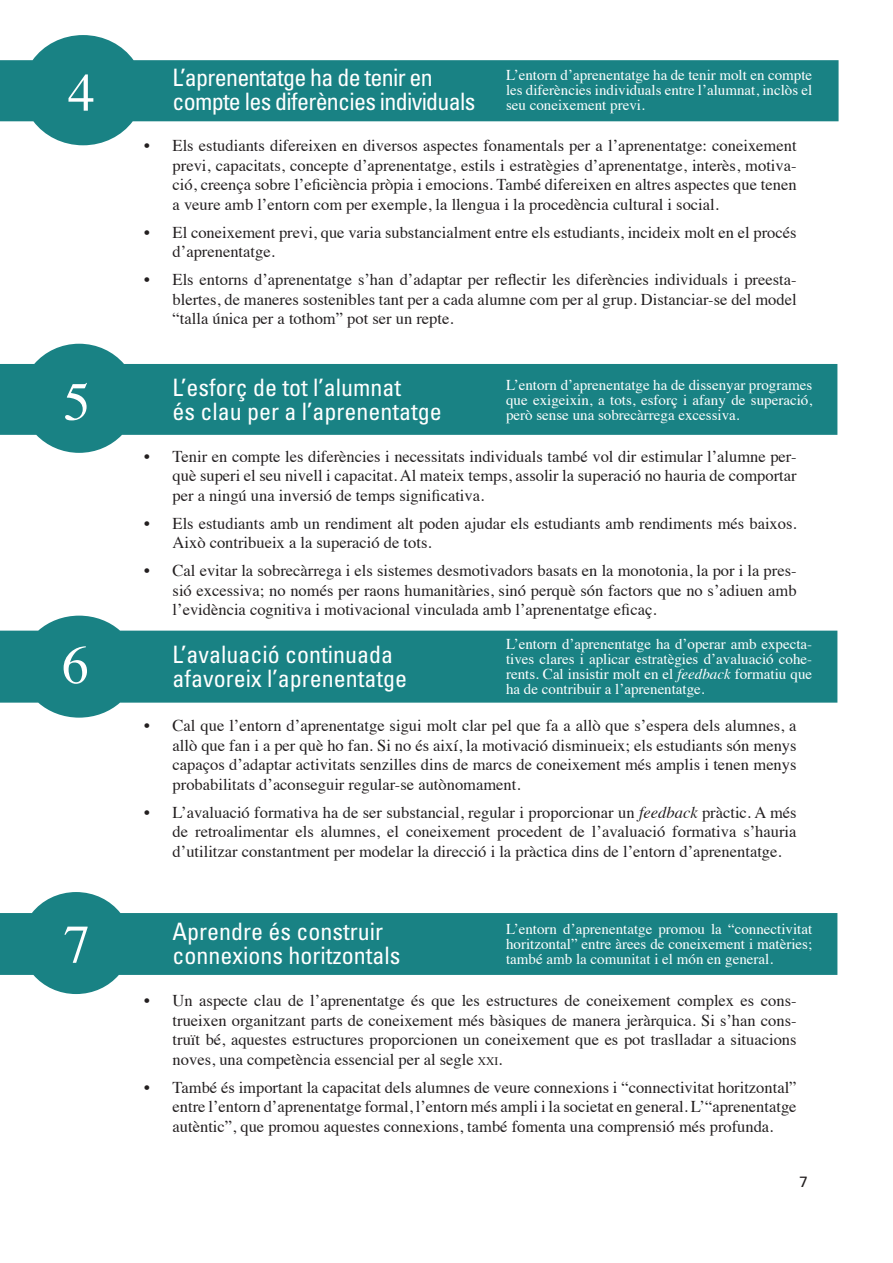
<style>
.page{position:relative;width:893px;height:1263px;background:#fff}
.page>*{position:absolute;margin:0;border:0;box-sizing:border-box;transform-origin:0 0}
.t1{font:condensed 24px "Univers LT Std";color:#fff}
.t2{font:condensed 24px/24px "Univers LT Std";letter-spacing:-.03em;color:#fff}
.t3{font:16.5px/19.5px "Times";color:#231f20;text-align:justify}
.t4{font:15px/15px "Times";color:#fff;text-align:justify}
.t5{font:15px "Univers LT Std";color:#231f20}
.s1{font-style:italic}
.s2{font-size:11.55px}
</style>
<div class="page">
<svg style="left:0;top:35px;width:838px;height:110px;fill:#198284"></svg>
<svg style="left:0;top:344px;width:837px;height:109px;fill:#198284"></svg>
<svg style="left:0;top:616px;width:837px;height:102px;fill:#198284"></svg>
<svg style="left:0;top:892px;width:837px;height:102px;fill:#198284"></svg>
<p class="t2" style="left:173px;top:65px;width:304px">L’aprenentatge ha de tenir en compte les diferències individuals</p>
<p class="t4" style="left:506px;top:66px;width:308px">L’entorn d’aprenentatge ha de tenir molt en compte les diferències individuals entre l’alumnat, inclòs el seu coneixement previ.</p>
<p class="t3" style="left:173px;top:135px;width:625px;text-indent:-28px">• Els estudiants difereixen en diversos aspectes fonamentals per a l’aprenentatge: coneixement previ, capacitats, concepte d’aprenentatge, estils i estratègies d’aprenentatge, interès, motiva&shy;ció, creença sobre l’eficiència pròpia i emocions. També difereixen en altres aspectes que tenen a veure amb l’entorn com per exemple, la llengua i la procedència cultural i social.</p>
<p class="t3" style="left:173px;top:221px;width:625px;text-indent:-28px">• El coneixement previ, que varia substancialment entre els estudiants, incideix molt en el procés d’aprenentatge.</p>
<p class="t3" style="left:173px;top:269px;width:625px;text-indent:-28px">• Els entorns d’aprenentatge s’han d’adaptar per reflectir les diferències individuals i preesta&shy;blertes, de maneres sostenibles tant per a cada alumne com per al grup. Distanciar-se del model “talla única per a tothom” pot ser un repte.</p>
<p class="t1" style="left:173px;top:372px;width:230px">L’esforç de tot l’alumnat</p>
<p class="t1" style="left:173px;top:396px;width:271px">és clau per a l’aprenentatge</p>
<p class="t4" style="left:506px;top:376px;width:308px">L’entorn d’aprenentatge ha de dissenyar programes que exigeixin, a tots, esforç i afany de superació, però sense una sobrecàrrega excessiva.</p>
<p class="t3" style="left:173px;top:445px;width:625px;text-indent:-28px">• Tenir en compte les diferències i necessitats individuals també vol dir estimular l’alumne per&shy;què superi el seu nivell i capacitat. Al mateix temps, assolir la superació no hauria de comportar per a ningú una inversió de temps significativa.</p>
<p class="t3" style="left:173px;top:512px;width:625px;text-indent:-28px">• Els estudiants amb un rendiment alt poden ajudar els estudiants amb rendiments més baixos.<br>Això contribueix a la superació de tots.</p>
<p class="t3" style="left:173px;top:559px;width:625px;text-indent:-28px">• Cal evitar la sobrecàrrega i els sistemes desmotivadors basats en la monotonia, la por i la pres&shy;sió excessiva; no només per raons humanitàries, sinó perquè són factors que no s’adiuen amb l’evidència cognitiva i motivacional vinculada amb l’aprenentatge eficaç.</p>
<p class="t1" style="left:173px;top:639px;width:222px">L’avaluació continuada</p>
<p class="t1" style="left:173px;top:663px;width:236px">afavoreix l’aprenentatge</p>
<p class="t4" style="left:506px;top:635px;width:308px">L’entorn d’aprenentatge ha d’operar amb expecta&shy;tives clares i aplicar estratègies d’avaluació cohe&shy;rents. Cal insistir molt en el <span class="s1">feedback</span> formatiu que ha de contribuir a l’aprenentatge.</p>
<p class="t3" style="left:173px;top:714px;width:625px;text-indent:-28px">• Cal que l’entorn d’aprenentatge sigui molt clar pel que fa a allò que s’espera dels alumnes, a allò que fan i a per què ho fan. Si no és així, la motivació disminueix; els estudiants són menys capaços d’adaptar activitats senzilles dins de marcs de coneixement més amplis i tenen menys probabilitats d’aconseguir regular-se autònomament.</p>
<p class="t3" style="left:173px;top:801px;width:625px;text-indent:-29px">• L’avaluació formativa ha de ser substancial, regular i proporcionar un <span class="s1">feedback</span> pràctic. A més de retroalimentar els alumnes, el coneixement procedent de l’avaluació formativa s’hauria d’utilitzar constantment per modelar la direcció i la pràctica dins de l’entorn d’aprenentatge.</p>
<p class="t1" style="left:173px;top:916px;width:212px">Aprendre és construir</p>
<p class="t1" style="left:173px;top:940px;width:229px">connexions horitzontals</p>
<p class="t4" style="left:506px;top:920px;width:308px">L’entorn d’aprenentatge promou la “connectivitat horitzontal” entre àrees de coneixement i matèries; també amb la comunitat i el món en general.</p>
<p class="t3" style="left:173px;top:990px;width:625px;text-indent:-28px">• Un aspecte clau de l’aprenentatge és que les estructures de coneixement complex es cons&shy;trueixen organitzant parts de coneixement més bàsiques de manera jeràrquica. Si s’han cons&shy;truït bé, aquestes estructures proporcionen un coneixement que es pot traslladar a situacions noves, una competència essencial per al segle <span class="s2">xxi</span>.</p>
<p class="t3" style="left:173px;top:1076px;width:625px;text-indent:-28px">• També és important la capacitat dels alumnes de veure connexions i “connectivitat horitzontal” entre l’entorn d’aprenentatge formal, l’entorn més ampli i la societat en general. L’“aprenentatge autèntic”, que promou aquestes connexions, també fomenta una comprensió més profunda.</p>
<p class="t5" style="left:800px;top:1173px;width:10px">7</p>
</div>
